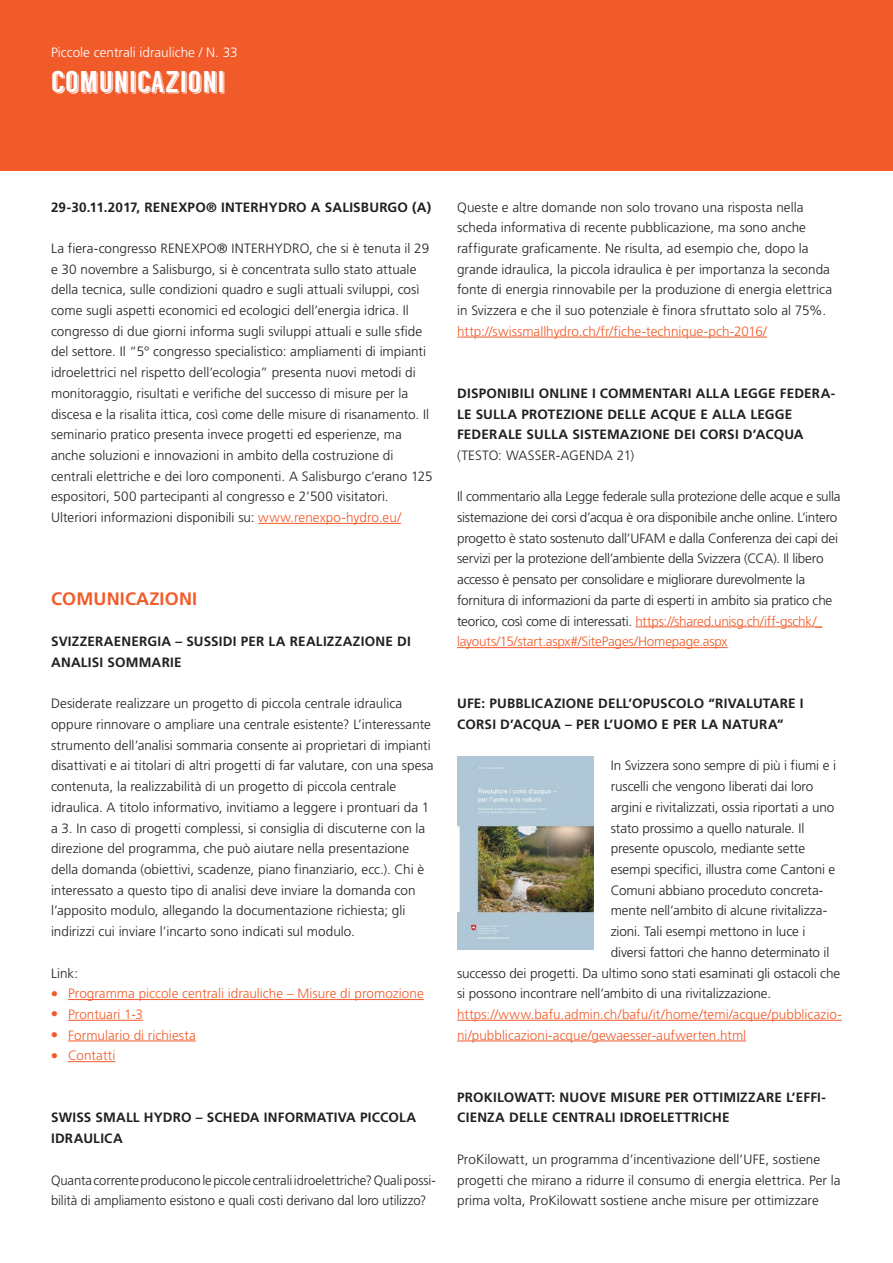
<style>
.page{position:relative;width:893px;height:1263px;background:#fff}
.page>*{position:absolute;margin:0;border:0;box-sizing:border-box;transform-origin:0 0}
.Merkblattzwischentit{font:30px "Langdon";color:#fff}
.Kapitel_Zwischentite{font:700 18px "Frutiger LT Std";letter-spacing:.01em;color:#f15b2a}
.Fliesstext{font:300 13.5px/20.7px "Frutiger LT Std";color:#231f20}
.Fliesstext-2{font:300 13.5px/20.7px "Frutiger LT Std";letter-spacing:-.02em;color:#231f20}
.Paragraphentitel{font:700 13.5px/20.7px "Frutiger LT Std";letter-spacing:.015em;color:#231f20}
.Fliesstext-3{font:300 13.5px/20.7px "Frutiger LT Std";color:#f15b2a}
.Indent_01{font:300 13.5px "Frutiger LT Std";color:#f15b2a}
.Zielpublikum{font:300 13.5px "Frutiger LT Std";color:#fff}
.s1{color:#f15b2a}
.s2{font-weight:300}
</style>
<div class="page">
<div style="left:0;top:0;width:893px;height:170px;background:#f15b2a"></div>
<hr style="left:258px;top:523px;width:143px;height:1px;background:#f15b2a">
<hr style="left:68px;top:999px;width:356px;height:1px;background:#f15b2a">
<hr style="left:68px;top:1020px;width:75px;height:1px;background:#f15b2a">
<hr style="left:68px;top:1040px;width:128px;height:1px;background:#f15b2a">
<hr style="left:68px;top:1061px;width:47px;height:1px;background:#f15b2a">
<hr style="left:457px;top:337px;width:310px;height:1px;background:#f15b2a">
<hr style="left:635px;top:626px;width:187px;height:1px;background:#f15b2a">
<hr style="left:457px;top:647px;width:271px;height:1px;background:#f15b2a">
<hr style="left:457px;top:1020px;width:385px;height:1px;background:#f15b2a">
<hr style="left:457px;top:1040px;width:289px;height:1px;background:#f15b2a">
<img style="left:457px;top:756px;width:137px;height:194px">
<p class="Zielpublikum" style="left:51px;top:45px;width:188px">Piccole centrali idrauliche / N. 33</p>
<p class="Merkblattzwischentit" style="left:51px;top:66px;width:176px">COMUNICAZIONI</p>
<p class="Paragraphentitel" style="left:51px;top:197px;width:382px">29-30.11.2017, RENEXPO® INTERHYDRO A SALISBURGO (A)</p>
<p class="Fliesstext" style="left:51px;top:238px;width:383px">La fiera-congresso RENEXPO® INTERHYDRO, che si è tenuta il 29 e 30 novembre a Salisburgo, si è concentrata sullo stato attuale della tecnica, sulle condizioni quadro e sugli attuali sviluppi, così come sugli aspetti economici ed ecologici dell’energia idrica. Il congresso di due giorni informa sugli sviluppi attuali e sulle sfide del settore. Il “5° congresso specialistico: ampliamenti di impianti idroelettrici nel rispetto dell’ecologia” presenta nuovi metodi di monitoraggio, risultati e verifiche del successo di misure per la discesa e la risalita ittica, così come delle misure di risanamento. Il seminario pratico presenta invece progetti ed esperienze, ma anche soluzioni e innovazioni in ambito della costruzione di centrali elettriche e dei loro componenti. A Salisburgo c’erano 125 espositori, 500 partecipanti al congresso e 2’500 visitatori.</p>
<p class="Fliesstext" style="left:51px;top:507px;width:352px">Ulteriori informazioni disponibili su: <span class="s1">www.renexpo-hydro.eu/</span></p>
<p class="Kapitel_Zwischentite" style="left:51px;top:588px;width:148px">COMUNICAZIONI</p>
<p class="Paragraphentitel" style="left:51px;top:631px;width:361px">SVIZZERAENERGIA – SUSSIDI PER LA REALIZZAZIONE DI<br>ANALISI SOMMARIE</p>
<p class="Fliesstext" style="left:51px;top:693px;width:384px">Desiderate realizzare un progetto di piccola centrale idraulica oppure rinnovare o ampliare una centrale esistente? L’interessante strumento dell’analisi sommaria consente ai proprietari di impianti disattivati e ai titolari di altri progetti di far valutare, con una spesa contenuta, la realizzabilità di un progetto di piccola centrale idraulica. A titolo informativo, invitiamo a leggere i prontuari da 1 a 3. In caso di progetti complessi, si consiglia di discuterne con la direzione del programma, che può aiutare nella presentazione della domanda (obiettivi, scadenze, piano finanziario, ecc.). Chi è interessato a questo tipo di analisi deve inviare la domanda con l’apposito modulo, allegando la documentazione richiesta; gli indirizzi cui inviare l’incarto sono indicati sul modulo.</p>
<p class="Fliesstext" style="left:51px;top:963px;width:29px">Link:</p>
<p class="Indent_01" style="left:51px;top:986px;width:374px">● Programma piccole centrali idrauliche – Misure di promozione</p>
<p class="Indent_01" style="left:51px;top:1006px;width:94px">● Prontuari 1-3</p>
<p class="Indent_01" style="left:51px;top:1027px;width:146px">● Formulario di richiesta</p>
<p class="Indent_01" style="left:51px;top:1048px;width:66px">● Contatti</p>
<p class="Paragraphentitel" style="left:51px;top:1107px;width:367px">SWISS SMALL HYDRO – SCHEDA INFORMATIVA PICCOLA<br>IDRAULICA</p>
<p class="Fliesstext" style="left:51px;top:1170px;width:386px">Quanta corrente producono le piccole centrali idroelettriche? Quali possi&shy;bilità di ampliamento esistono e quali costi derivano dal loro utilizzo?</p>
<p class="Fliesstext" style="left:457px;top:197px;width:376px">Queste e altre domande non solo trovano una risposta nella scheda informativa di recente pubblicazione, ma sono anche raffigurate graficamente. Ne risulta, ad esempio che, dopo la grande idraulica, la piccola idraulica è per importanza la seconda fonte di energia rinnovabile per la produzione di energia elettrica in Svizzera e che il suo potenziale è finora sfruttato solo al 75%.</p>
<p class="Fliesstext-3" style="left:457px;top:321px;width:311px">http://swissmallhydro.ch/fr/fiche-technique-pch-2016/</p>
<p class="Paragraphentitel" style="left:457px;top:383px;width:380px">DISPONIBILI ONLINE I COMMENTARI ALLA LEGGE FEDERA-LE SULLA PROTEZIONE DELLE ACQUE E ALLA LEGGE FEDERALE SULLA SISTEMAZIONE DEI CORSI D’ACQUA <span class="s2">(TESTO: WASSER-AGENDA 21)</span></p>
<p class="Fliesstext-2" style="left:457px;top:486px;width:385px">Il commentario alla Legge federale sulla protezione delle acque e sulla sistemazione dei corsi d’acqua è ora disponibile anche online. L’intero progetto è stato sostenuto dall’UFAM e dalla Conferenza dei capi dei servizi per la protezione dell’ambiente della Svizzera (CCA). Il libero accesso è pensato per consolidare e migliorare durevolmente la fornitura di informazioni da parte di esperti in ambito sia pratico che teorico, così come di interessati. <span class="s1">https://shared.unisg.ch/iff-gschk/_ layouts/15/start.aspx#/SitePages/Homepage.aspx</span></p>
<p class="Paragraphentitel" style="left:457px;top:693px;width:348px">UFE: PUBBLICAZIONE DELL’OPUSCOLO “RIVALUTARE I<br>CORSI D’ACQUA – PER L’UOMO E PER LA NATURA”</p>
<p class="Fliesstext" style="left:611px;top:756px;width:227px">In Svizzera sono sempre di più i fiumi e i</p>
<p class="Fliesstext" style="left:611px;top:776px;width:204px">ruscelli che vengono liberati dai loro</p>
<p class="Fliesstext" style="left:611px;top:797px;width:225px">argini e rivitalizzati, ossia riportati a uno</p>
<p class="Fliesstext" style="left:611px;top:818px;width:195px">stato prossimo a quello naturale. Il</p>
<p class="Fliesstext" style="left:611px;top:838px;width:196px">presente opuscolo, mediante sette</p>
<p class="Fliesstext" style="left:611px;top:859px;width:226px">esempi specifici, illustra come Cantoni e</p>
<p class="Fliesstext" style="left:611px;top:880px;width:214px">Comuni abbiano proceduto concreta-</p>
<p class="Fliesstext" style="left:611px;top:900px;width:218px">mente nell’ambito di alcune rivitalizza-</p>
<p class="Fliesstext" style="left:611px;top:921px;width:196px">zioni. Tali esempi mettono in luce i</p>
<p class="Fliesstext" style="left:611px;top:942px;width:220px">diversi fattori che hanno determinato il</p>
<p class="Fliesstext" style="left:457px;top:963px;width:385px">successo dei progetti. Da ultimo sono stati esaminati gli ostacoli che</p>
<p class="Fliesstext" style="left:457px;top:983px;width:315px">si possono incontrare nell’ambito di una rivitalizzazione.</p>
<p class="Fliesstext-3" style="left:457px;top:1004px;width:386px">https://www.bafu.admin.ch/bafu/it/home/temi/acque/pubblicazio&shy;ni/pubblicazioni-acque/gewaesser-aufwerten.html</p>
<p class="Paragraphentitel" style="left:457px;top:1087px;width:370px">PROKILOWATT: NUOVE MISURE PER OTTIMIZZARE L’EFFI-<br>CIENZA DELLE CENTRALI IDROELETTRICHE</p>
<p class="Fliesstext" style="left:457px;top:1149px;width:385px">ProKilowatt, un programma d’incentivazione dell’UFE, sostiene progetti che mirano a ridurre il consumo di energia elettrica. Per la prima volta, ProKilowatt sostiene anche misure per ottimizzare</p>
</div>
